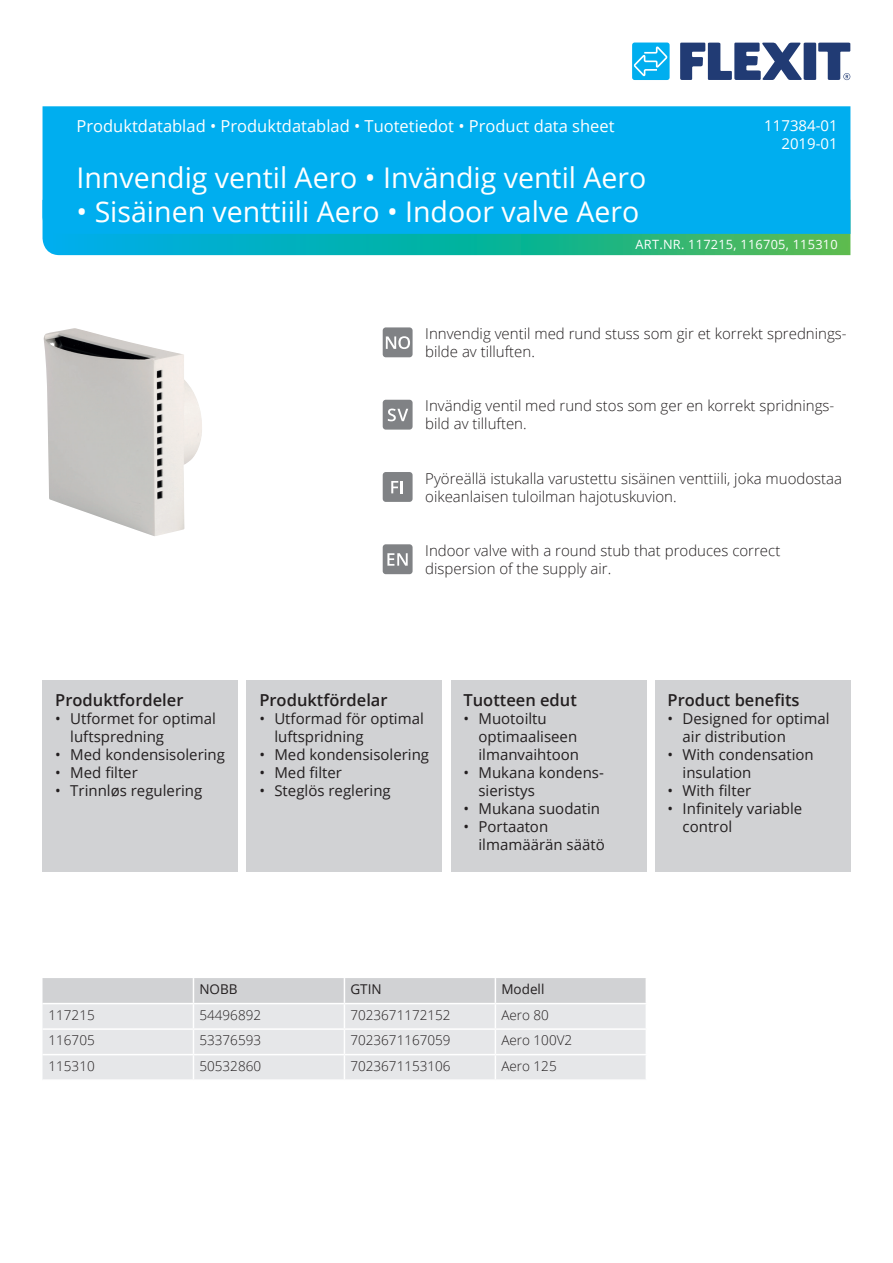
<style>
.page{position:relative;width:893px;height:1263px;background:#fff}
.page>*{position:absolute;margin:0;border:0;box-sizing:border-box;transform-origin:0 0}
.t1{font:28.5px "Open Sans";color:#fff}
.t2{font:16.5px "Open Sans";color:#fff}
.t3{font:600 16.5px "Open Sans";color:#231f20}
.t4{font:15px/18px "Open Sans";color:#231f20}
.t5{font:300 15px/18px "Open Sans";color:#231f20}
.t6{font:15px/18px "Open Sans";color:#fff;text-align:right}
.t7{font:300 13.5px "Open Sans";color:#231f20}
.t8{font:13.5px "Open Sans";color:#231f20}
.t9{font:12.75px "Open Sans";letter-spacing:.02em;color:#fff}
</style>
<div class="page">
<svg style="left:680px;top:43px;width:170px;height:37px"></svg>
<div style="left:632px;top:43px;width:38px;height:37px;background:#00aeef;border-radius:3px"></div>
<svg style="left:634px;top:46px;width:34px;height:30px"></svg>
<svg style="left:43px;top:234px;width:807px;height:21px;background:#16b3a0"></svg>
<div style="left:43px;top:106px;width:807px;height:128px;background:#00aeef"></div>
<div style="left:43px;top:680px;width:195px;height:192px;background:#d1d2d4"></div>
<svg style="left:43px;top:978px;width:603px;height:101px;background:#e2e3e4"></svg>
<div style="left:247px;top:680px;width:195px;height:192px;background:#d1d2d4"></div>
<div style="left:451px;top:680px;width:195px;height:192px;background:#d1d2d4"></div>
<div style="left:655px;top:680px;width:195px;height:192px;background:#d1d2d4"></div>
<div style="left:383px;top:327px;width:30px;height:30px;background:#808285;border-radius:3px"></div>
<svg style="left:386px;top:336px;width:24px;height:13px"></svg>
<div style="left:383px;top:400px;width:30px;height:30px;background:#808285;border-radius:3px"></div>
<svg style="left:388px;top:409px;width:20px;height:12px"></svg>
<div style="left:383px;top:472px;width:30px;height:30px;background:#808285;border-radius:3px"></div>
<svg style="left:391px;top:481px;width:12px;height:12px"></svg>
<div style="left:383px;top:544px;width:30px;height:30px;background:#808285;border-radius:3px"></div>
<svg style="left:387px;top:553px;width:21px;height:13px"></svg>
<img style="left:44px;top:328px;width:158px;height:208px">
<p class="t2" style="left:77px;top:114px;width:540px">Produktdatablad • Produktdatablad • Tuotetiedot • Product data sheet</p>
<p class="t6" style="left:764px;top:116px;width:75px">117384-01<br>2019-01</p>
<h1 class="t1" style="left:77px;top:158px;width:571px">Innvendig ventil Aero • Invändig ventil Aero</h1>
<h1 class="t1" style="left:77px;top:192px;width:564px">• Sisäinen venttiili Aero • Indoor valve Aero</h1>
<p class="t9" style="left:636px;top:236px;width:204px">ART.NR. 117215, 116705, 115310</p>
<p class="t5" style="left:425px;top:324px;width:423px">Innvendig ventil med rund stuss som gir et korrekt sprednings&shy;bilde av tilluften.</p>
<p class="t5" style="left:425px;top:396px;width:411px">Invändig ventil med rund stos som ger en korrekt spridnings&shy;bild av tilluften.</p>
<p class="t5" style="left:425px;top:469px;width:418px">Pyöreällä istukalla varustettu sisäinen venttiili, joka muodostaa oikeanlaisen tuloilman hajotuskuvion.</p>
<p class="t5" style="left:425px;top:541px;width:357px">Indoor valve with a round stub that produces correct dispersion of the supply air.</p>
<p class="t3" style="left:55px;top:688px;width:130px">Produktfordeler</p>
<p class="t4" style="left:70px;top:709px;width:147px;text-indent:-15px">• Utformet for optimal luftspredning</p>
<p class="t4" style="left:55px;top:745px;width:171px">• Med kondensisolering</p>
<p class="t4" style="left:55px;top:763px;width:84px">• Med filter</p>
<p class="t4" style="left:55px;top:781px;width:149px">• Trinnløs regulering</p>
<p class="t3" style="left:259px;top:688px;width:130px">Produktfördelar</p>
<p class="t4" style="left:274px;top:709px;width:151px;text-indent:-15px">• Utformad för optimal luftspridning</p>
<p class="t4" style="left:259px;top:745px;width:171px">• Med kondensisolering</p>
<p class="t4" style="left:259px;top:763px;width:84px">• Med filter</p>
<p class="t4" style="left:259px;top:781px;width:133px">• Steglös reglering</p>
<p class="t3" style="left:463px;top:688px;width:115px">Tuotteen edut</p>
<p class="t4" style="left:478px;top:709px;width:102px;text-indent:-15px">• Muotoiltu optimaaliseen ilmanvaihtoon</p>
<p class="t4" style="left:478px;top:763px;width:127px;text-indent:-15px">• Mukana kondens&shy;sieristys</p>
<p class="t4" style="left:463px;top:799px;width:138px">• Mukana suodatin</p>
<p class="t4" style="left:478px;top:817px;width:128px;text-indent:-15px">• Portaaton ilmamäärän säätö</p>
<p class="t3" style="left:668px;top:688px;width:133px">Product benefits</p>
<p class="t4" style="left:683px;top:709px;width:148px;text-indent:-15px">• Designed for optimal air distribution</p>
<p class="t4" style="left:683px;top:745px;width:133px;text-indent:-15px">• With condensation insulation</p>
<p class="t4" style="left:668px;top:781px;width:85px">• With filter</p>
<p class="t4" style="left:683px;top:799px;width:121px;text-indent:-15px">• Infinitely variable control</p>
<p class="t8" style="left:199px;top:980px;width:40px">NOBB</p>
<p class="t8" style="left:350px;top:980px;width:33px">GTIN</p>
<p class="t8" style="left:501px;top:980px;width:45px">Modell</p>
<p class="t7" style="left:49px;top:1006px;width:48px">117215</p>
<p class="t7" style="left:199px;top:1006px;width:63px">54496892</p>
<p class="t7" style="left:350px;top:1006px;width:102px">7023671172152</p>
<p class="t7" style="left:501px;top:1006px;width:49px">Aero 80</p>
<p class="t7" style="left:49px;top:1031px;width:48px">116705</p>
<p class="t7" style="left:199px;top:1031px;width:63px">53376593</p>
<p class="t7" style="left:350px;top:1031px;width:102px">7023671167059</p>
<p class="t7" style="left:501px;top:1031px;width:72px">Aero 100V2</p>
<p class="t7" style="left:49px;top:1057px;width:48px">115310</p>
<p class="t7" style="left:199px;top:1057px;width:63px">50532860</p>
<p class="t7" style="left:350px;top:1057px;width:102px">7023671153106</p>
<p class="t7" style="left:501px;top:1057px;width:57px">Aero 125</p>
</div>
